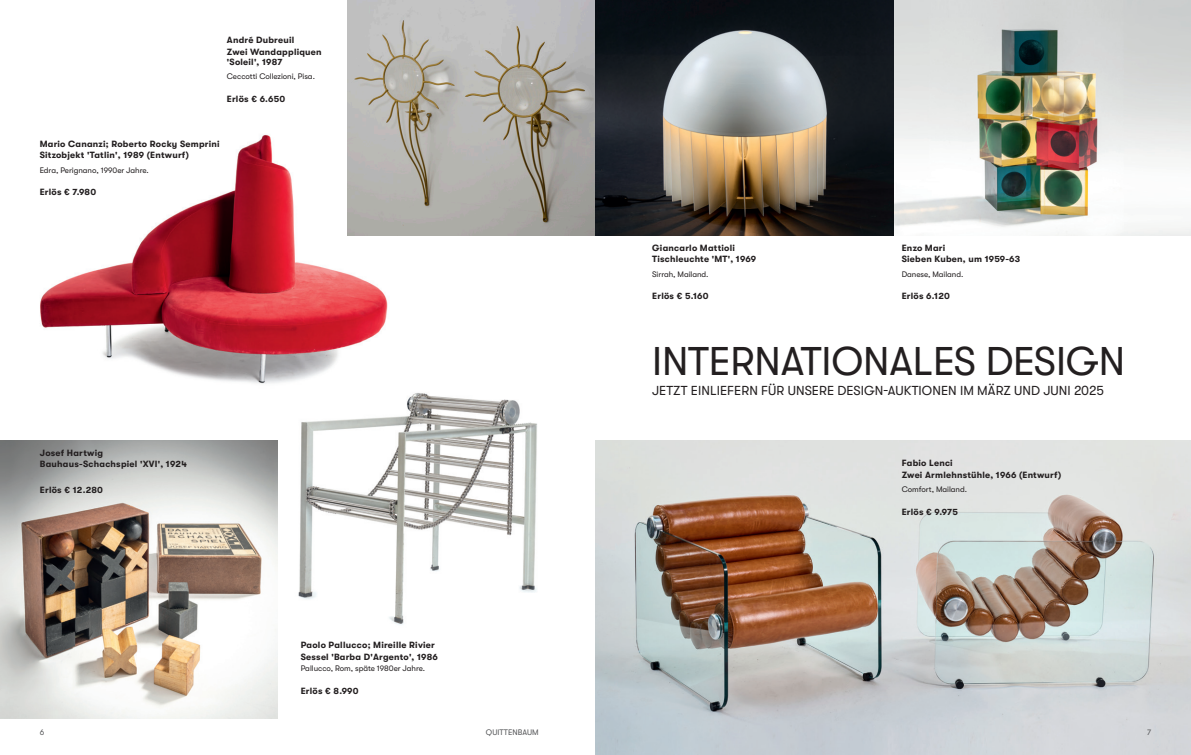
<style>
.page{position:relative;width:1191px;height:755px;background:#fff}
.page>*{position:absolute;margin:0;border:0;box-sizing:border-box;transform-origin:0 0}
.t1{font:40px "GT Walsheim";letter-spacing:-.005em;color:#231f20}
.t2{font:13px "GT Walsheim";letter-spacing:.005em;color:#231f20}
.t3{font:700 9px/11.4px "GT Walsheim";letter-spacing:.025em;color:#231f20}
.t4{font:8px "GT Walsheim";letter-spacing:-.005em;color:#231f20}
.t5{font:8px "GT Walsheim";letter-spacing:.005em;color:#57585a}
.t6{font:8px "GT Walsheim";color:#57585a}
</style>
<div class="page">
<img style="left:298px;top:393px;width:239px;height:232px">
<img style="left:40px;top:134px;width:351px;height:266px">
<img style="left:347px;top:0;width:844px;height:235px">
<img style="left:0;top:440px;width:277px;height:277px">
<img style="left:595px;top:440px;width:596px;height:314px">
<p class="t3" style="left:227px;top:34px;width:96px">André Dubreuil<br>Zwei Wandappliquen</p>
<p class="t3" style="left:227px;top:56px;width:57px">'Soleil', 1987</p>
<p class="t4" style="left:227px;top:72px;width:90px">Ceccotti Collezioni, Pisa.</p>
<p class="t3" style="left:227px;top:93px;width:60px">Erlös € 6.650</p>
<p class="t3" style="left:40px;top:138px;width:181px">Mario Cananzi; Roberto Rocky Semprini<br>Sitzobjekt 'Tatlin', 1989 (Entwurf)</p>
<p class="t4" style="left:40px;top:165px;width:110px">Edra, Perignano, 1990er Jahre.</p>
<p class="t3" style="left:40px;top:186px;width:58px">Erlös € 7.980</p>
<p class="t3" style="left:40px;top:446px;width:148px">Josef Hartwig<br>Bauhaus-Schachspiel 'XVI', 1924</p>
<p class="t3" style="left:40px;top:483px;width:65px">Erlös € 12.280</p>
<p class="t3" style="left:301px;top:639px;width:139px">Paolo Pallucco; Mireille Rivier<br>Sessel 'Barba D'Argento', 1986</p>
<p class="t4" style="left:301px;top:663px;width:126px">Pallucco, Rom, späte 1980er Jahre.</p>
<p class="t3" style="left:301px;top:684px;width:59px">Erlös € 8.990</p>
<p class="t3" style="left:652px;top:242px;width:105px">Giancarlo Mattioli<br>Tischleuchte 'MT', 1969</p>
<p class="t4" style="left:652px;top:269px;width:58px">Sirrah, Mailand.</p>
<p class="t3" style="left:652px;top:290px;width:58px">Erlös € 5.160</p>
<p class="t3" style="left:901px;top:242px;width:120px">Enzo Mari<br>Sieben Kuben, um 1959-63</p>
<p class="t4" style="left:901px;top:269px;width:63px">Danese, Mailand.</p>
<p class="t3" style="left:901px;top:290px;width:50px">Erlös 6.120</p>
<h1 class="t1" style="left:652px;top:338px;width:474px">INTERNATIONALES DESIGN</h1>
<h2 class="t2" style="left:652px;top:382px;width:453px">JETZT EINLIEFERN FÜR UNSERE DESIGN-AUKTIONEN IM MÄRZ UND JUNI 2025</h2>
<p class="t3" style="left:901px;top:457px;width:161px">Fabio Lenci<br>Zwei Armlehnstühle, 1966 (Entwurf)</p>
<p class="t4" style="left:901px;top:484px;width:67px">Comfort, Mailand.</p>
<p class="t3" style="left:901px;top:505px;width:58px">Erlös € 9.975</p>
<p class="t5" style="left:40px;top:727px;width:6px">6</p>
<p class="t5" style="left:486px;top:727px;width:54px">QUITTENBAUM</p>
<p class="t6" style="left:1147px;top:727px;width:6px">7</p>
</div>
